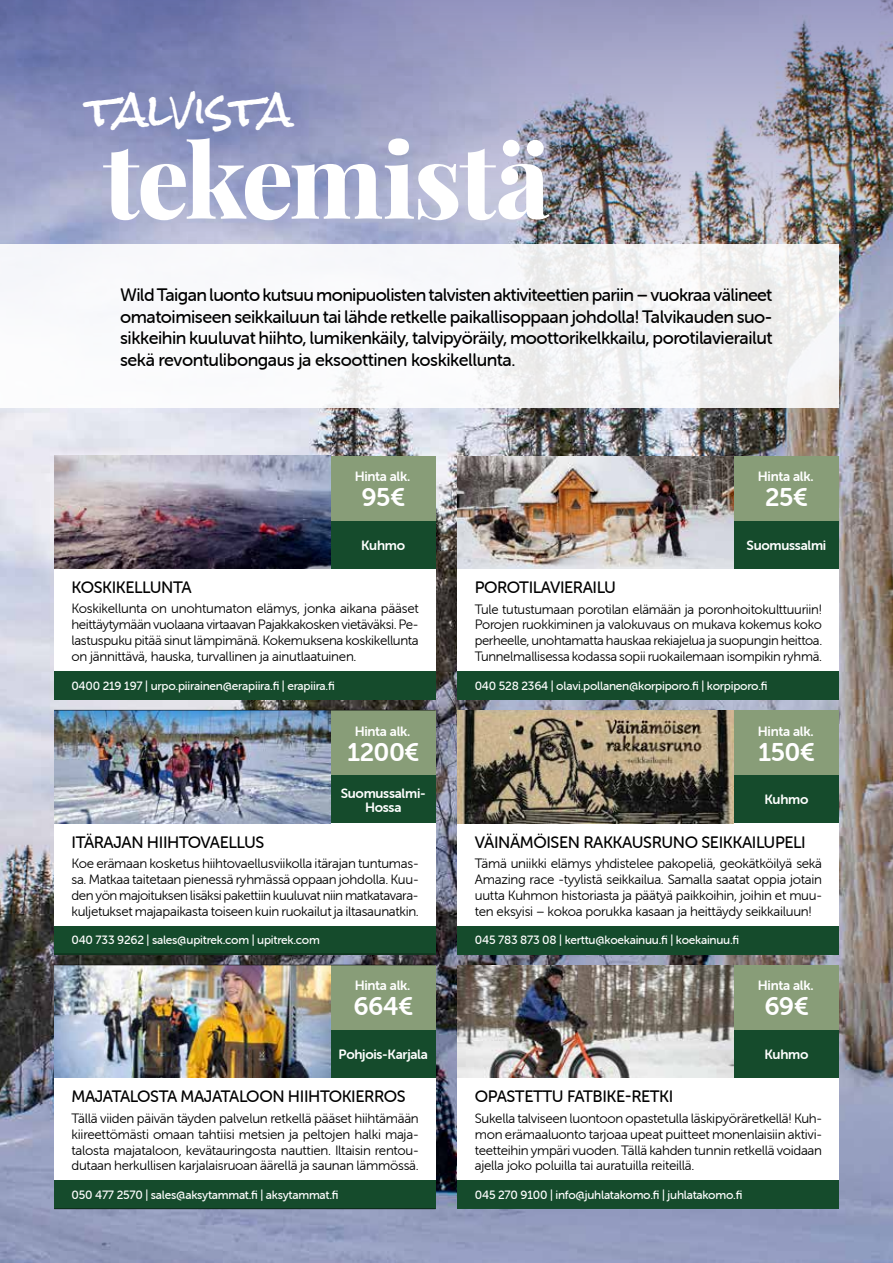
<style>
.page{position:relative;width:893px;height:1263px;background:#fff}
.page>*{position:absolute;margin:0;border:0;box-sizing:border-box;transform-origin:0 0}
.t1{font:800 103.2px "Playfair Display";letter-spacing:-.025em;color:#fff}
.t2{font:46.5px "Rock Salt";letter-spacing:-.045em;color:#fff}
.t3{font:25.65px "Museo Sans Rounded 700";letter-spacing:-.025em;color:#fff}
.t4{font:18px/21.6px "Museo Sans Rounded 500";letter-spacing:-.025em;color:#000;text-align:justify}
.t5{font:16.5px "Museo Sans Rounded 500";letter-spacing:-.025em;color:#000}
.t6{font:13.5px/15.9px "Museo Sans Rounded 300";letter-spacing:-.02em;color:#000;text-align:justify}
.t7{font:13.5px/13.5px "Museo Sans Rounded 700";letter-spacing:-.02em;color:#fff;text-align:center}
.t8{font:12px "Museo Sans Rounded 500";letter-spacing:-.02em;color:#fff}
</style>
<div class="page">
<img style="left:0;top:357px;width:893px;height:906px">
<img style="left:0;top:0;width:893px;height:357px">
<div style="left:0;top:245px;width:838px;height:163px;background:linear-gradient(to right,#fcfcff,#f1f0f0)"></div>
<div style="left:54px;top:568px;width:382px;height:132px;background:#fff"></div>
<div style="left:54px;top:671px;width:382px;height:29px;background:#154b2c"></div>
<img style="left:54px;top:456px;width:277px;height:112px">
<div style="left:331px;top:456px;width:105px;height:65px;background:#889d78"></div>
<div style="left:331px;top:521px;width:105px;height:47px;background:#154b2c"></div>
<div style="left:457px;top:569px;width:382px;height:131px;background:#fff"></div>
<div style="left:457px;top:671px;width:382px;height:29px;background:#154b2c"></div>
<img style="left:457px;top:456px;width:277px;height:113px">
<div style="left:734px;top:456px;width:105px;height:65px;background:#889d78"></div>
<div style="left:734px;top:521px;width:105px;height:48px;background:#154b2c"></div>
<div style="left:457px;top:823px;width:382px;height:131px;background:#fff"></div>
<div style="left:457px;top:926px;width:382px;height:28px;background:#154b2c"></div>
<img style="left:457px;top:710px;width:276px;height:113px">
<div style="left:734px;top:710px;width:105px;height:66px;background:#889d78"></div>
<div style="left:734px;top:776px;width:105px;height:47px;background:#154b2c"></div>
<div style="left:54px;top:823px;width:382px;height:131px;background:#fff"></div>
<div style="left:54px;top:926px;width:382px;height:28px;background:#154b2c"></div>
<img style="left:54px;top:711px;width:277px;height:112px">
<div style="left:331px;top:710px;width:105px;height:66px;background:#889d78"></div>
<div style="left:331px;top:776px;width:105px;height:47px;background:#154b2c"></div>
<hr style="left:54px;top:954px;width:382px;height:1px;background:#000">
<hr style="left:54px;top:710px;width:382px;height:1px;background:#000">
<div style="left:457px;top:1078px;width:382px;height:131px;background:#fff"></div>
<div style="left:457px;top:1180px;width:382px;height:29px;background:#154b2c"></div>
<img style="left:457px;top:965px;width:277px;height:113px">
<div style="left:734px;top:965px;width:105px;height:65px;background:#889d78"></div>
<div style="left:734px;top:1030px;width:105px;height:48px;background:#154b2c"></div>
<div style="left:54px;top:1078px;width:382px;height:131px;background:#fff"></div>
<div style="left:54px;top:1180px;width:382px;height:29px;background:#154b2c"></div>
<img style="left:54px;top:966px;width:277px;height:112px">
<div style="left:331px;top:965px;width:105px;height:65px;background:#889d78"></div>
<div style="left:331px;top:1030px;width:105px;height:48px;background:#154b2c"></div>
<hr style="left:54px;top:1208px;width:382px;height:1px;background:#000">
<hr style="left:54px;top:965px;width:382px;height:1px;background:#000">
<h2 class="t2" style="left:85px;top:85px;width:210px">TALVISTA</h2>
<h1 class="t1" style="left:103px;top:99px;width:448px">tekemistä</h1>
<p class="t4" style="left:120px;top:284px;width:654px">Wild Taigan luonto kutsuu monipuolisten talvisten aktiviteettien pariin – vuokraa välineet omatoimiseen seikkailuun tai lähde retkelle paikallisoppaan johdolla! Talvikauden suo&shy;sikkeihin kuuluvat hiihto, lumikenkäily, talvipyöräily, moottorikelkkailu, porotilavierailut sekä revontulibongaus ja eksoottinen koskikellunta.</p>
<p class="t7" style="left:355px;top:470px;width:57px">Hinta alk.</p>
<h3 class="t3" style="left:362px;top:483px;width:45px">95€</h3>
<p class="t7" style="left:361px;top:538px;width:45px">Kuhmo</p>
<p class="t5" style="left:71px;top:578px;width:122px">KOSKIKELLUNTA</p>
<p class="t6" style="left:71px;top:601px;width:349px">Koskikellunta on unohtumaton elämys, jonka aikana pääset heittäytymään vuolaana virtaavan Pajakkakosken vietäväksi. Pe&shy;lastuspuku pitää sinut lämpimänä. Kokemuksena koskikellunta on jännittävä, hauska, turvallinen ja ainutlaatuinen.</p>
<p class="t8" style="left:71px;top:679px;width:265px">0400 219 197 | urpo.piirainen@erapiira.fi | erapiira.fi</p>
<p class="t7" style="left:355px;top:724px;width:57px">Hinta alk.</p>
<h3 class="t3" style="left:347px;top:737px;width:74px">1200€</h3>
<p class="t7" style="left:341px;top:787px;width:87px">Suomussalmi-<br>Hossa</p>
<p class="t5" style="left:71px;top:833px;width:194px">ITÄRAJAN HIIHTOVAELLUS</p>
<p class="t6" style="left:71px;top:855px;width:349px">Koe erämaan kosketus hiihtovaellusviikolla itärajan tuntumas&shy;sa. Matkaa taitetaan pienessä ryhmässä oppaan johdolla. Kuu&shy;den yön majoituksen lisäksi pakettiin kuuluvat niin matkatavara&shy;kuljetukset majapaikasta toiseen kuin ruokailut ja iltasaunatkin.</p>
<p class="t8" style="left:71px;top:933px;width:250px">040 733 9262 | sales@upitrek.com | upitrek.com</p>
<p class="t7" style="left:355px;top:979px;width:57px">Hinta alk.</p>
<h3 class="t3" style="left:353px;top:992px;width:62px">664€</h3>
<p class="t7" style="left:339px;top:1048px;width:91px">Pohjois-Karjala</p>
<p class="t5" style="left:71px;top:1087px;width:336px">MAJATALOSTA MAJATALOON HIIHTOKIERROS</p>
<p class="t6" style="left:71px;top:1110px;width:349px">Tällä viiden päivän täyden palvelun retkellä pääset hiihtämään kiireettömästi omaan tahtiisi metsien ja peltojen halki maja&shy;talosta majataloon, kevätauringosta nauttien. Iltaisin rentou&shy;dutaan herkullisen karjalaisruoan äärellä ja saunan lämmössä.</p>
<p class="t8" style="left:71px;top:1188px;width:269px">050 477 2570 | sales@aksytammat.fi | aksytammat.fi</p>
<p class="t7" style="left:758px;top:470px;width:57px">Hinta alk.</p>
<h3 class="t3" style="left:765px;top:483px;width:45px">25€</h3>
<p class="t7" style="left:747px;top:539px;width:81px">Suomussalmi</p>
<p class="t5" style="left:475px;top:578px;width:143px">POROTILAVIERAILU</p>
<p class="t6" style="left:475px;top:601px;width:349px">Tule tutustumaan porotilan elämään ja poronhoitokulttuuriin!<br>Porojen ruokkiminen ja valokuvaus on mukava kokemus koko perheelle, unohtamatta hauskaa rekiajelua ja suopungin heittoa.<br>Tunnelmallisessa kodassa sopii ruokailemaan isompikin ryhmä.</p>
<p class="t8" style="left:475px;top:679px;width:294px">040 528 2364 | olavi.pollanen@korpiporo.fi | korpiporo.fi</p>
<p class="t7" style="left:758px;top:724px;width:57px">Hinta alk.</p>
<h3 class="t3" style="left:758px;top:737px;width:58px">150€</h3>
<p class="t7" style="left:764px;top:793px;width:45px">Kuhmo</p>
<p class="t5" style="left:475px;top:833px;width:332px">VÄINÄMÖISEN RAKKAUSRUNO SEIKKAILUPELI</p>
<p class="t6" style="left:475px;top:855px;width:349px">Tämä uniikki elämys yhdistelee pakopeliä, geokätköilyä sekä Amazing race -tyylistä seikkailua. Samalla saatat oppia jotain uutta Kuhmon historiasta ja päätyä paikkoihin, joihin et muu&shy;ten eksyisi – kokoa porukka kasaan ja heittäydy seikkailuun!</p>
<p class="t8" style="left:475px;top:933px;width:266px">045 783 873 08 | kerttu@koekainuu.fi | koekainuu.fi</p>
<p class="t7" style="left:758px;top:979px;width:57px">Hinta alk.</p>
<h3 class="t3" style="left:764px;top:992px;width:46px">69€</h3>
<p class="t7" style="left:764px;top:1048px;width:45px">Kuhmo</p>
<p class="t5" style="left:475px;top:1087px;width:200px">OPASTETTU FATBIKE-RETKI</p>
<p class="t6" style="left:475px;top:1110px;width:349px">Sukella talviseen luontoon opastetulla läskipyöräretkellä! Kuh&shy;mon erämaaluonto tarjoaa upeat puitteet monenlaisiin aktivi&shy;teetteihin ympäri vuoden. Tällä kahden tunnin retkellä voidaan ajella joko poluilla tai auratuilla reiteillä.</p>
<p class="t8" style="left:475px;top:1188px;width:269px">045 270 9100 | info@juhlatakomo.fi | juhlatakomo.fi</p>
</div>
